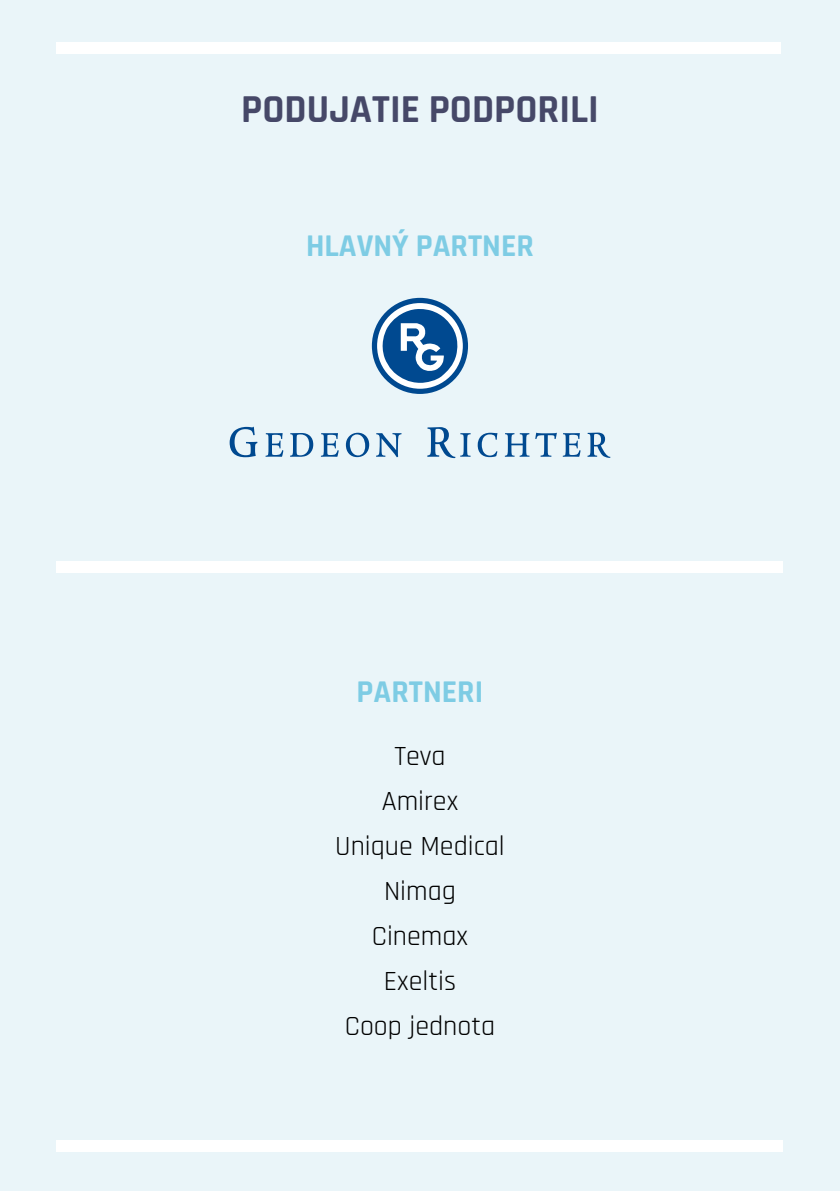
<style>
.page{position:relative;width:840px;height:1191px;background:#fff}
.page>*{position:absolute;margin:0;border:0;box-sizing:border-box;transform-origin:0 0}
.t1{font:700 40px "Rajdhani";color:#464868}
.t2{font:700 32px "Rajdhani";color:#7ecce4}
.t3{font:28px/45px "Rajdhani";color:#000;text-align:center}
</style>
<div class="page">
<div style="left:0;top:0;width:839px;height:1191px;background:#eaf5f9"></div>
<div style="left:57px;top:43px;width:723px;height:11px;background:#fff"></div>
<div style="left:57px;top:1140px;width:725px;height:11px;background:#fff"></div>
<div style="left:57px;top:561px;width:725px;height:12px;background:#fff"></div>
<svg style="left:229px;top:427px;width:381px;height:31px"></svg>
<svg style="left:371px;top:298px;width:97px;height:96px"></svg>
<div style="left:377px;top:303px;width:85px;height:86px;background:#fff;border-radius:50%"></div>
<svg style="left:379px;top:307px;width:80px;height:76px"></svg>
<h1 class="t1" style="left:241px;top:85px;width:21px">PODUJATIE</h1>
<h1 class="t1" style="left:428px;top:85px;width:20px">PODPORILI</h1>
<p class="t2" style="left:306px;top:226px;width:229px">HLAVNÝ PARTNER</p>
<p class="t2" style="left:356px;top:672px;width:17px">PARTNERI</p>
<p class="t3" style="left:335px;top:734px;width:171px">Teva<br>Amirex<br>Unique Medical<br>Nimag<br>Cinemax<br>Exeltis<br>Coop jednota</p>
</div>
